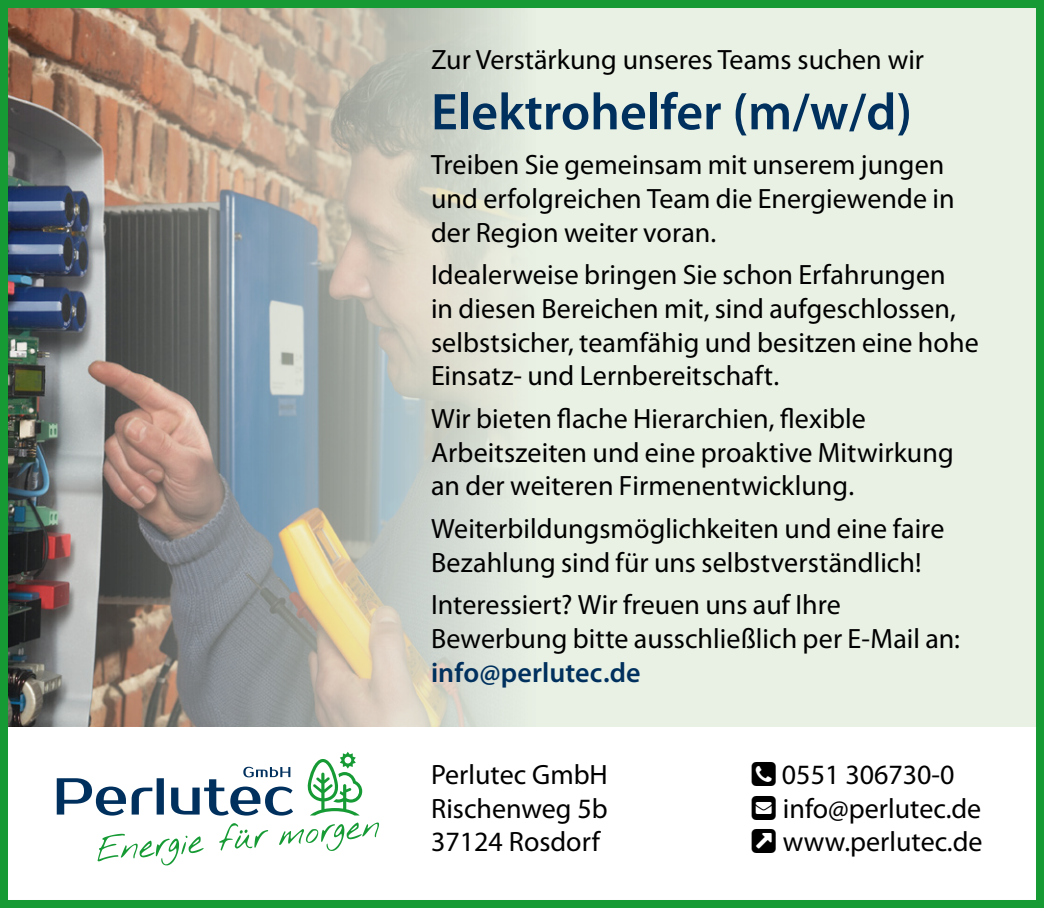
<style>
.page{position:relative;width:1044px;height:908px;background:#fff}
.page>*{position:absolute;margin:0;border:0;box-sizing:border-box;transform-origin:0 0}
.t1{font:600 52px "Myriad Pro";color:#00305d}
.t2{font:28px/33.6px "Myriad Pro";color:#000}
.t3{font:600 28px "Myriad Pro";letter-spacing:.005em;color:#00305d}
</style>
<div class="page">
<div style="left:0;top:0;width:1043px;height:726px;background:#e9f1e5"></div>
<svg style="left:97px;top:822px;width:282px;height:43px"></svg>
<svg style="left:307px;top:752px;width:55px;height:63px"></svg>
<svg style="left:57px;top:766px;width:236px;height:49px"></svg>
<img style="left:9px;top:9px;width:504px;height:717px">
<div style="left:0;top:0;width:1043px;height:907px;border:8px solid #159a34"></div>
<p class="t2" style="left:431px;top:43px;width:494px">Zur Verstärkung unseres Teams suchen wir</p>
<h1 class="t1" style="left:431px;top:79px;width:482px">Elektrohelfer (m/w/d)</h1>
<p class="t2" style="left:431px;top:148px;width:525px">Treiben Sie gemeinsam mit unserem jungen und erfolgreichen Team die Energiewende in der Region weiter voran.</p>
<p class="t2" style="left:431px;top:257px;width:549px">Idealerweise bringen Sie schon Erfahrungen<br>in diesen Bereichen mit, sind aufgeschlossen, selbstsicher, teamfähig und besitzen eine hohe Einsatz- und Lernbereitschaft.</p>
<p class="t2" style="left:431px;top:401px;width:524px">Wir bieten flache Hierarchien, flexible<br>Arbeitszeiten und eine proaktive Mitwirkung an der weiteren Firmenentwicklung.</p>
<p class="t2" style="left:431px;top:511px;width:515px">Weiterbildungsmöglichkeiten und eine faire<br>Bezahlung sind für uns selbstverständlich!</p>
<p class="t2" style="left:431px;top:587px;width:530px">Interessiert? Wir freuen uns auf Ihre<br>Bewerbung bitte ausschließlich per E-Mail an:</p>
<p class="t3" style="left:431px;top:654px;width:211px">info@perlutec.de</p>
<p class="t2" style="left:431px;top:757px;width:178px;text-align:justify">Perlutec GmbH Rischenweg 5b 37124 Rosdorf</p>
<p class="t2" style="left:781px;top:757px;width:202px">0551 306730-0 info@perlutec.de www.perlutec.de</p>
</div>
